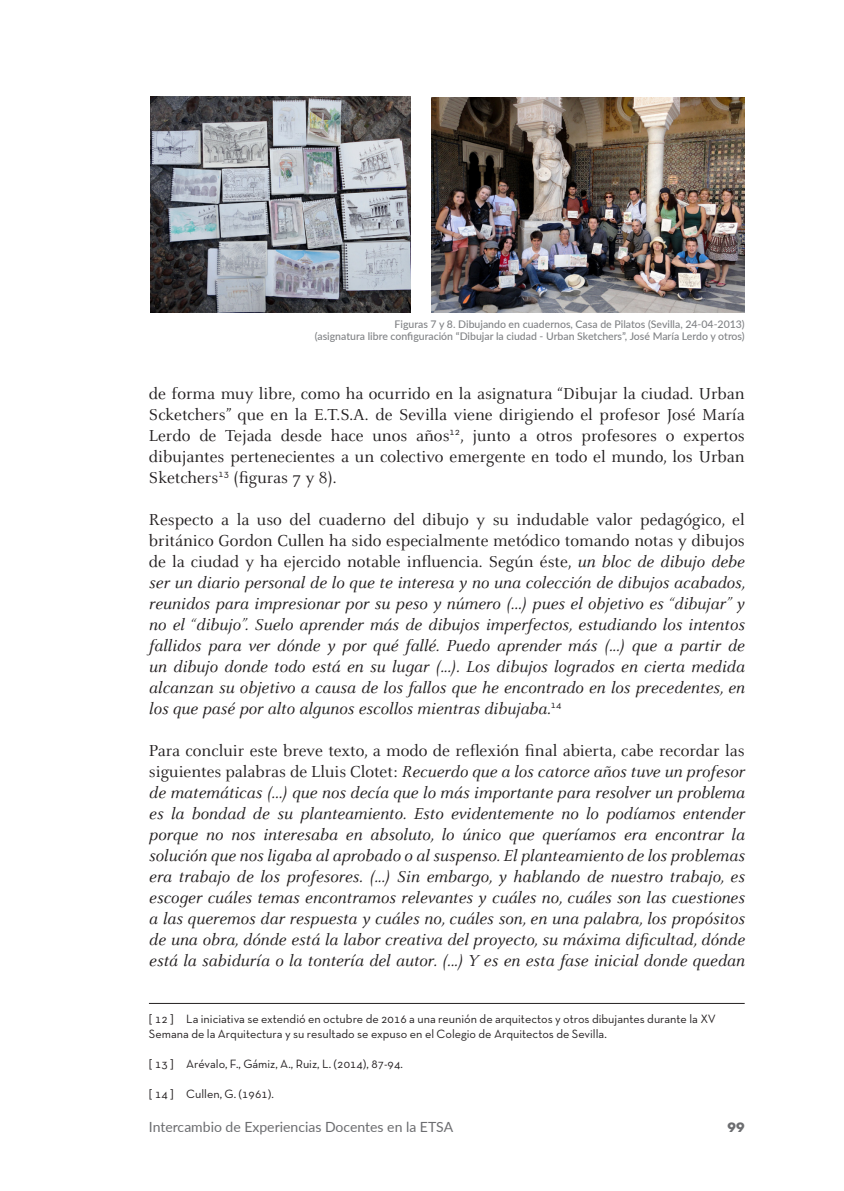
<style>
.page{position:relative;width:844px;height:1191px;background:#fff}
.page>*{position:absolute;margin:0;border:0;box-sizing:border-box;transform-origin:0 0}
.Texto{font:italic 17.5px/21px "Celeste";color:#231f20;text-align:justify}
.Notas{font:17.5px/21px "Celeste";color:#231f20;text-align:justify}
.t1{font:14px "Lato";color:#6c6d70}
.t2{font:14px "Neutraface 2 Display Titling";color:#6c6d70}
.Notas-2{font:12.25px/14.7px "Neutra Text TF";color:#231f20}
.Pie_de_foto_ilustrac{font:500 10.5px "Lato";color:#808285}
.s1{font-style:normal}
</style>
<div class="page">
<hr style="left:149px;top:1003px;width:595px;height:1px;background:#231f20">
<img style="left:150px;top:97px;width:260px;height:216px">
<img style="left:432px;top:98px;width:312px;height:215px">
<p class="Pie_de_foto_ilustrac" style="left:394px;top:316px;width:351px">Figuras 7 y 8. Dibujando en cuadernos, Casa de Pilatos (Sevilla, 24-04-2013)</p>
<p class="Pie_de_foto_ilustrac" style="left:315px;top:329px;width:431px">(asignatura libre configuración “Dibujar la ciudad - Urban Sketchers”, José María Lerdo y otros)</p>
<p class="Notas" style="left:149px;top:384px;width:597px">de forma muy libre, como ha ocurrido en la asignatura “Dibujar la ciudad. Urban Scketchers” que en la E.T.S.A. de Sevilla viene dirigiendo el profesor José María Lerdo de Tejada desde hace unos años<sup>12</sup>, junto a otros profesores o expertos dibujantes pertenecientes a un colectivo emergente en todo el mundo, los Urban Sketchers<sup>13</sup> (figuras 7 y 8).</p>
<p class="Texto" style="left:149px;top:509px;width:597px"><span class="s1">Respecto a la uso del cuaderno del dibujo y su indudable valor pedagógico, el británico Gordon Cullen ha sido especialmente metódico tomando notas y dibujos de la ciudad y ha ejercido notable influencia. Según éste,</span> un bloc de dibujo debe ser un diario personal de lo que te interesa y no una colección de dibujos acabados, reunidos para impresionar por su peso y número (...) pues el objetivo es “dibujar” y no el “dibujo”. Suelo aprender más de dibujos imperfectos, estudiando los intentos fallidos para ver dónde y por qué fallé. Puedo aprender más (...) que a partir de un dibujo donde todo está en su lugar (...). Los dibujos logrados en cierta medida alcanzan su objetivo a causa de los fallos que he encontrado en los precedentes, en los que pasé por alto algunos escollos mientras dibujaba.<sup>14</sup></p>
<p class="Texto" style="left:149px;top:740px;width:597px"><span class="s1">Para concluir este breve texto, a modo de reflexión final abierta, cabe recordar las siguientes palabras de Lluis Clotet:</span> Recuerdo que a los catorce años tuve un profesor de matemáticas (...) que nos decía que lo más importante para resolver un problema es la bondad de su planteamiento. Esto evidentemente no lo podíamos entender porque no nos interesaba en absoluto, lo único que queríamos era encontrar la solución que nos ligaba al aprobado o al suspenso. El planteamiento de los problemas era trabajo de los profesores. (...) Sin embargo, y hablando de nuestro trabajo, es escoger cuáles temas encontramos relevantes y cuáles no, cuáles son las cuestiones a las queremos dar respuesta y cuáles no, cuáles son, en una palabra, los propósitos de una obra, dónde está la labor creativa del proyecto, su máxima dificultad, dónde está la sabiduría o la tontería del autor. (...) Y es en esta fase inicial donde quedan</p>
<p class="Notas-2" style="left:149px;top:1011px;width:568px">[ 12 ] La iniciativa se extendió en octubre de 2016 a una reunión de arquitectos y otros dibujantes durante la XV<br>Semana de la Arquitectura y su resultado se expuso en el Colegio de Arquitectos de Sevilla.</p>
<p class="Notas-2" style="left:149px;top:1056px;width:255px">[ 13 ] Arévalo, F., Gámiz, A., Ruiz, L. (2014), 87-94.</p>
<p class="Notas-2" style="left:149px;top:1085px;width:126px">[ 14 ] Cullen, G. (1961).</p>
<p class="t1" style="left:149px;top:1116px;width:305px">Intercambio de Experiencias Docentes en la ETSA</p>
<p class="t2" style="left:727px;top:1118px;width:19px">99</p>
</div>
